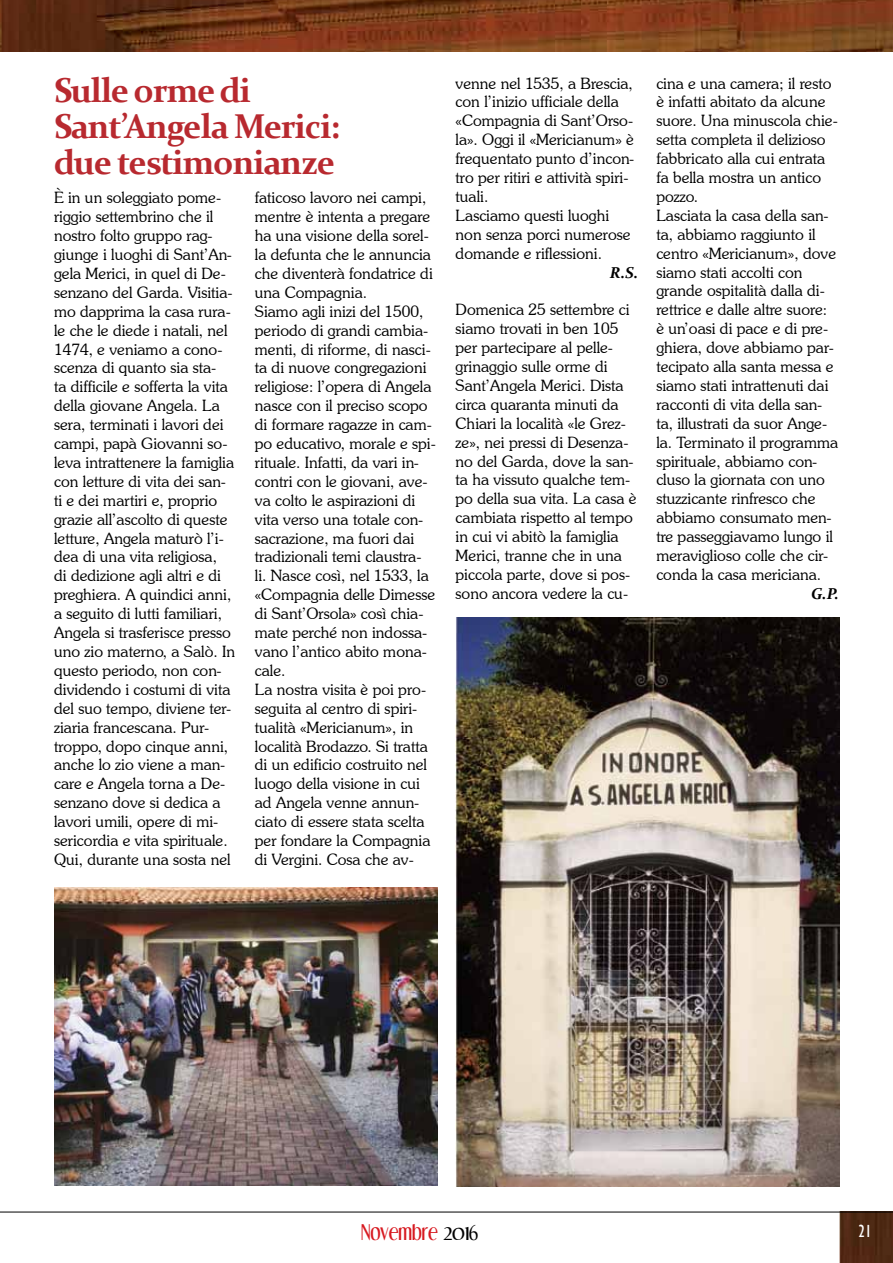
<style>
.page{position:relative;width:893px;height:1263px;background:#fff}
.page>*{position:absolute;margin:0;border:0;box-sizing:border-box;transform-origin:0 0}
.t1{font:700 34.5px/36px "Constantia";letter-spacing:-.03em;color:#b8292f}
.t2{font:18.75px "Dream Orphans";color:#d71920}
.t3{font:condensed 18px "Gill Sans";color:#fff}
.t4{font:300 15.75px/18.9px "Souvenir IT Cby BT";color:#000}
.t5{font:italic 700 15.75px "Constantia";color:#000}
.s1{color:#000}
</style>
<div class="page">
<img style="left:839px;top:1213px;width:54px;height:50px">
<hr style="left:0;top:1212px;width:893px;height:1px;background:#000">
<img style="left:0;top:0;width:893px;height:51px">
<img style="left:54px;top:888px;width:384px;height:298px">
<img style="left:456px;top:618px;width:383px;height:568px">
<h1 class="t1" style="left:54px;top:71px;width:288px">Sulle orme di<br>Sant’Angela Merici: due testimonianze</h1>
<p class="t4" style="left:54px;top:188px;width:183px">È in un soleggiato pome&shy;riggio settembrino che il nostro folto gruppo rag&shy;giunge i luoghi di Sant’An&shy;gela Merici, in quel di De&shy;senzano del Garda. Visitia&shy;mo dapprima la casa rura&shy;le che le diede i natali, nel<br>1474, e veniamo a cono&shy;scenza di quanto sia sta-<br>ta difficile e sofferta la vita della giovane Angela. La sera, terminati i lavori dei campi, papà Giovanni so&shy;leva intrattenere la famiglia con letture di vita dei san&shy;ti e dei martiri e, proprio grazie all’ascolto di queste letture, Angela maturò l’i&shy;dea di una vita religiosa,<br>di dedizione agli altri e di preghiera. A quindici anni, a seguito di lutti familiari,<br>Angela si trasferisce presso uno zio materno, a Salò. In questo periodo, non con&shy;dividendo i costumi di vita del suo tempo, diviene ter&shy;ziaria francescana. Pur&shy;troppo, dopo cinque anni, anche lo zio viene a man&shy;care e Angela torna a De&shy;senzano dove si dedica a lavori umili, opere di mi&shy;sericordia e vita spirituale.<br>Qui, durante una sosta nel</p>
<p class="t4" style="left:255px;top:188px;width:183px">faticoso lavoro nei campi, mentre è intenta a pregare ha una visione della sorel&shy;la defunta che le annuncia che diventerà fondatrice di una Compagnia.<br>Siamo agli inizi del 1500, periodo di grandi cambia&shy;menti, di riforme, di nasci&shy;ta di nuove congregazioni religiose: l’opera di Angela nasce con il preciso scopo di formare ragazze in cam&shy;po educativo, morale e spi&shy;rituale. Infatti, da vari in&shy;contri con le giovani, ave&shy;va colto le aspirazioni di vita verso una totale con&shy;sacrazione, ma fuori dai tradizionali temi claustra&shy;li. Nasce così, nel 1533, la «Compagnia delle Dimesse di Sant’Orsola» così chia&shy;mate perché non indossa&shy;vano l’antico abito mona&shy;cale.<br>La nostra visita è poi pro&shy;seguita al centro di spiri&shy;tualità «Mericianum», in località Brodazzo. Si tratta di un edificio costruito nel luogo della visione in cui ad Angela venne annun&shy;ciato di essere stata scelta per fondare la Compagnia di Vergini. Cosa che av-</p>
<p class="t4" style="left:456px;top:73px;width:180px">venne nel 1535, a Brescia, con l’inizio ufficiale della «Compagnia di Sant’Orso&shy;la». Oggi il «Mericianum» è frequentato punto d’incon&shy;tro per ritiri e attività spiri&shy;tuali.<br>Lasciamo questi luoghi non senza porci numerose domande e riflessioni.</p>
<p class="t5" style="left:610px;top:261px;width:30px">R.S.</p>
<p class="t4" style="left:456px;top:300px;width:182px">Domenica 25 settembre ci siamo trovati in ben 105 per partecipare al pelle&shy;grinaggio sulle orme di<br>Sant’Angela Merici. Dista circa quaranta minuti da<br>Chiari la località «le Grez&shy;ze», nei pressi di Desenza&shy;no del Garda, dove la san&shy;ta ha vissuto qualche tem&shy;po della sua vita. La casa è cambiata rispetto al tempo in cui vi abitò la famiglia<br>Merici, tranne che in una piccola parte, dove si pos&shy;sono ancora vedere la cu-</p>
<p class="t4" style="left:656px;top:73px;width:183px">cina e una camera; il resto è infatti abitato da alcune suore. Una minuscola chie&shy;setta completa il delizioso fabbricato alla cui entrata fa bella mostra un antico pozzo.<br>Lasciata la casa della san&shy;ta, abbiamo raggiunto il centro «Mericianum», dove siamo stati accolti con grande ospitalità dalla di&shy;rettrice e dalle altre suore: è un’oasi di pace e di pre&shy;ghiera, dove abbiamo par&shy;tecipato alla santa messa e siamo stati intrattenuti dai racconti di vita della san&shy;ta, illustrati da suor Ange&shy;la. Terminato il programma spirituale, abbiamo con&shy;cluso la giornata con uno stuzzicante rinfresco che abbiamo consumato men&shy;tre passeggiavamo lungo il meraviglioso colle che cir&shy;conda la casa mericiana.</p>
<p class="t5" style="left:811px;top:583px;width:29px">G.P.</p>
<p class="t2" style="left:361px;top:1221px;width:118px">Novembre <span class="s1">2016</span></p>
<p class="t3" style="left:859px;top:1221px;width:15px">21</p>
</div>
